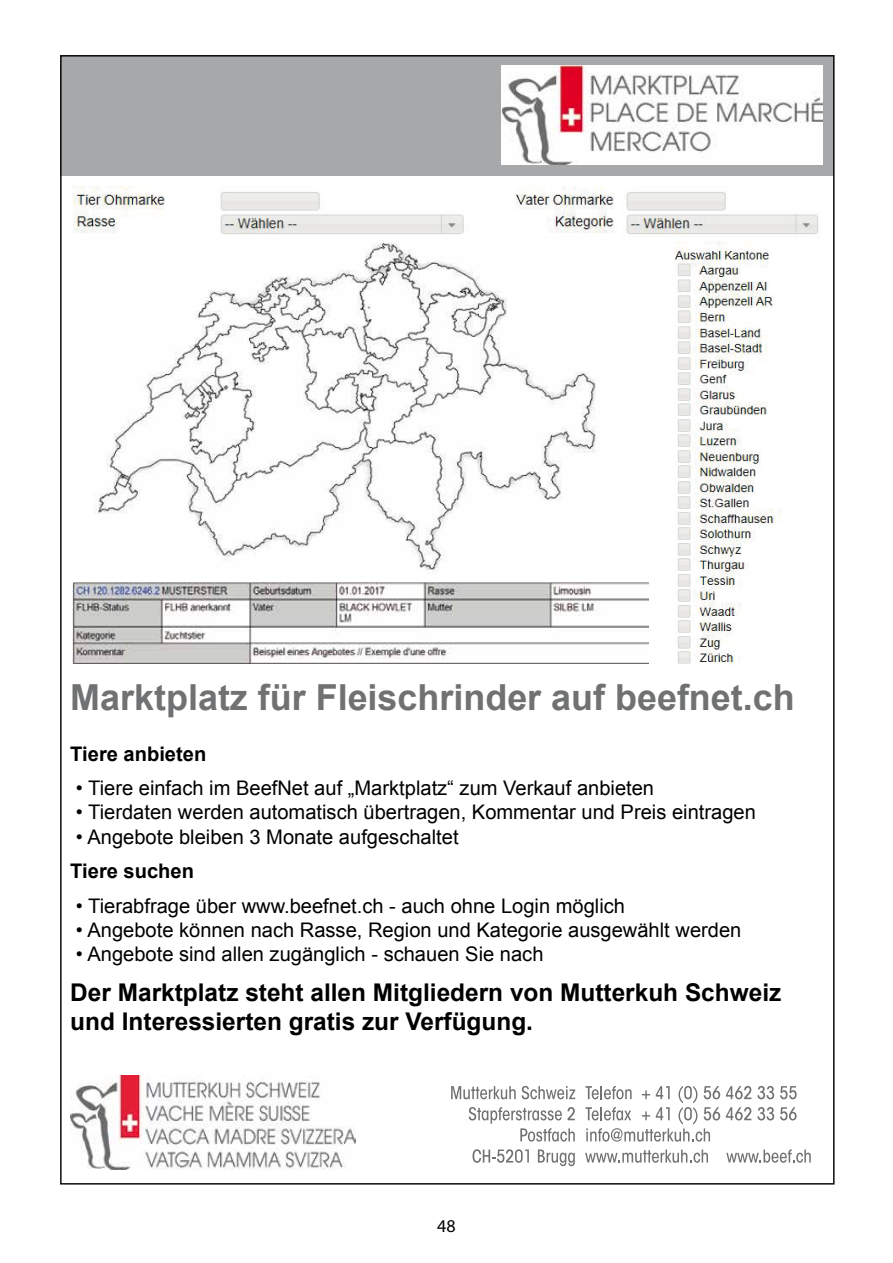
<style>
.page{position:relative;width:893px;height:1263px;background:#fff}
.page>*{position:absolute;margin:0;border:0;box-sizing:border-box;transform-origin:0 0}
.t1{font:700 35.85px "Arial";color:#707172}
.t2{font:700 24.45px/29.2px "Arial";color:#000}
.t3{font:20.1px "Arial";color:#000}
.t4{font:700 20.1px "Arial";color:#000}
.t5{font:18px "Myriad Pro";color:#000}
</style>
<div class="page">
<div style="left:60px;top:56px;width:774px;height:120px;background:#a7a8aa"></div>
<img style="left:70px;top:1075px;width:286px;height:94px">
<svg style="left:451px;top:1086px;width:65px;height:13px"></svg>
<svg style="left:522px;top:1086px;width:53px;height:13px"></svg>
<svg style="left:469px;top:1107px;width:106px;height:34px"></svg>
<svg style="left:472px;top:1149px;width:57px;height:14px"></svg>
<svg style="left:538px;top:1149px;width:37px;height:17px"></svg>
<svg style="left:726px;top:1086px;width:25px;height:13px"></svg>
<svg style="left:757px;top:1086px;width:17px;height:13px"></svg>
<svg style="left:780px;top:1086px;width:17px;height:13px"></svg>
<svg style="left:726px;top:1107px;width:25px;height:13px"></svg>
<svg style="left:757px;top:1107px;width:17px;height:13px"></svg>
<svg style="left:780px;top:1107px;width:17px;height:13px"></svg>
<svg style="left:585px;top:1086px;width:135px;height:55px"></svg>
<svg style="left:585px;top:1149px;width:123px;height:14px"></svg>
<svg style="left:726px;top:1149px;width:85px;height:14px"></svg>
<img style="left:501px;top:65px;width:321px;height:100px">
<img style="left:74px;top:187px;width:745px;height:48px">
<img style="left:95px;top:242px;width:501px;height:330px">
<img style="left:674px;top:241px;width:107px;height:424px">
<img style="left:73px;top:582px;width:576px;height:82px">
<h1 class="t1" style="left:70px;top:674px;width:726px">Marktplatz für Fleischrinder auf beefnet.ch</h1>
<p class="t4" style="left:70px;top:740px;width:137px">Tiere anbieten</p>
<p class="t3" style="left:76px;top:775px;width:580px">• Tiere einfach im BeefNet auf „Marktplatz“ zum Verkauf anbieten</p>
<p class="t3" style="left:76px;top:799px;width:681px">• Tierdaten werden automatisch übertragen, Kommentar und Preis eintragen</p>
<p class="t3" style="left:76px;top:823px;width:384px">• Angebote bleiben 3 Monate aufgeschaltet</p>
<p class="t4" style="left:70px;top:858px;width:125px">Tiere suchen</p>
<p class="t3" style="left:76px;top:892px;width:551px">• Tierabfrage über www.beefnet.ch - auch ohne Login möglich</p>
<p class="t3" style="left:76px;top:916px;width:667px">• Angebote können nach Rasse, Region und Kategorie ausgewählt werden</p>
<p class="t3" style="left:76px;top:941px;width:469px">• Angebote sind allen zugänglich - schauen Sie nach</p>
<p class="t2" style="left:70px;top:978px;width:713px">Der Marktplatz steht allen Mitgliedern von Mutterkuh Schweiz und Interessierten gratis zur Verfügung.</p>
<p class="t5" style="left:437px;top:1215px;width:20px">48</p>
</div>
